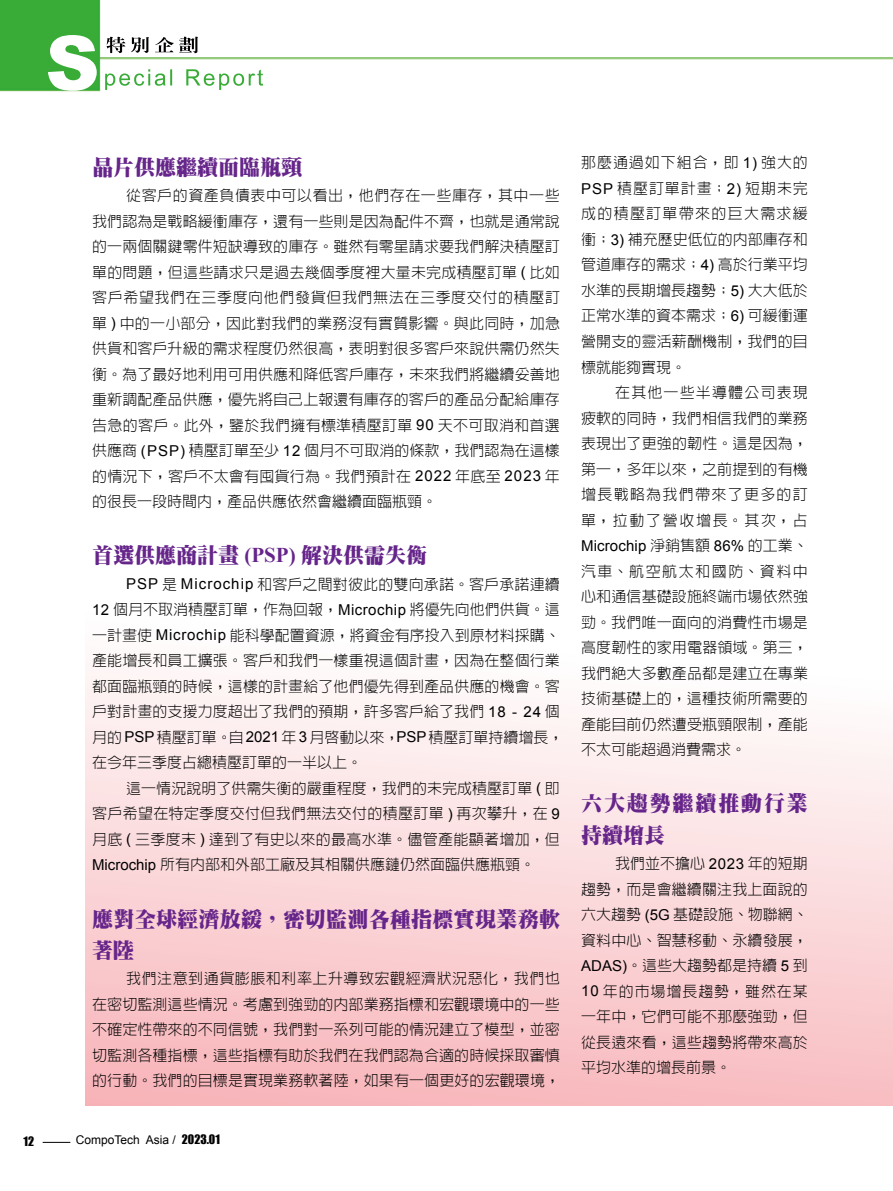
<style>
.page{position:relative;width:893px;height:1191px;background:#fff}
.page>*{position:absolute;margin:0;border:0;box-sizing:border-box;transform-origin:0 0}
.t1{font:900 21px/31.5px "Inn Ming";letter-spacing:.015em;color:#66258a}
.t2{font:900 21px/31.5px "Inn Ming";letter-spacing:.09em;color:#66258a}
.t3{font:300 15px/25.5px "Lin Gothic";letter-spacing:.005em;color:#000;text-align:justify}
.t4{font:15px "Arial";letter-spacing:.01em;color:#000}
.t5{font:12px "Arial";color:#000}
.t6{font:12px "Impact";color:#000}
.s1{font-family:"Arial";font-weight:400}
.s2{font-family:"Times New Roman";font-weight:700}
.s3{font-family:"Impact"}
.s4{font-family:"Lin Gothic";font-weight:300}
</style>
<div class="page">
<img style="left:0;top:0;width:893px;height:92px">
<img style="left:148px;top:69px;width:115px;height:21px">
<img style="left:107px;top:37px;width:91px;height:16px">
<img style="left:48px;top:35px;width:49px;height:56px">
<svg style="left:43px;top:1142px;width:27px;height:1px"></svg>
<svg style="left:85px;top:676px;width:808px;height:430px"></svg>
<h1 class="t1" style="left:92px;top:151px;width:211px">晶片供應繼續面臨瓶頸</h1>
<p class="t3" style="left:92px;top:183px;width:469px;text-indent:34px">從客戶的資產負債表中可以看出，他們存在一些庫存，其中一些我們認為是戰略緩衝庫存，還有一些則是因為配件不齊，也就是通常說的一兩個關鍵零件短缺導致的庫存。雖然有零星請求要我們解決積壓訂單的問題，但這些請求只是過去幾個季度裡大量未完成積壓訂單 <span class="s1">(</span> 比如客戶希望我們在三季度向他們發貨但我們無法在三季度交付的積壓訂單 <span class="s1">)</span> 中的一小部分，因此對我們的業務沒有實質影響。與此同時，加急供貨和客戶升級的需求程度仍然很高，表明對很多客戶來說供需仍然失衡。為了最好地利用可用供應和降低客戶庫存，未來我們將繼續妥善地重新調配產品供應，優先將自己上報還有庫存的客戶的產品分配給庫存告急的客戶。此外，鑒於我們擁有標準積壓訂單 <span class="s1">90</span> 天不可取消和首選供應商 <span class="s1">(PSP)</span> 積壓訂單至少 <span class="s1">12</span> 個月不可取消的條款，我們認為在這樣的情況下，客戶不太會有囤貨行為。我們預計在 <span class="s1">2022</span> 年底至 <span class="s1">2023</span> 年的很長一段時間內，產品供應依然會繼續面臨瓶頸。</p>
<h1 class="t1" style="left:92px;top:539px;width:336px">首選供應商計畫 <span class="s2">(PSP)</span> 解決供需失衡</h1>
<p class="t3" style="left:92px;top:571px;width:473px;text-align:left;text-indent:34px"><span class="s1">PSP</span> 是 <span class="s1">Microchip</span> 和客戶之間對彼此的雙向承諾。客戶承諾連續<span class="s1">12</span> 個月不取消積壓訂單，作為回報，<span class="s1">Microchip</span> 將優先向他們供貨。這一計畫使 <span class="s1">Microchip</span> 能科學配置資源，將資金有序投入到原材料採購、產能增長和員工擴張。客戶和我們一樣重視這個計畫，因為在整個行業都面臨瓶頸的時候，這樣的計畫給了他們優先得到產品供應的機會。客戶對計畫的支援力度超出了我們的預期，許多客戶給了我們 <span class="s1">18 - 24</span> 個月的<span class="s1">PSP</span>積壓訂單。自<span class="s1">2021</span>年<span class="s1">3</span>月啟動以來，<span class="s1">PSP</span>積壓訂單持續增長，在今年三季度占總積壓訂單的一半以上。</p>
<p class="t3" style="left:92px;top:775px;width:469px;text-indent:34px">這一情況說明了供需失衡的嚴重程度，我們的未完成積壓訂單 <span class="s1">(</span> 即客戶希望在特定季度交付但我們無法交付的積壓訂單 <span class="s1">)</span> 再次攀升，在 <span class="s1">9</span>月底 <span class="s1">(</span> 三季度末 <span class="s1">)</span> 達到了有史以來的最高水準。儘管產能顯著增加，但<span class="s1">Microchip</span> 所有內部和外部工廠及其相關供應鏈仍然面臨供應瓶頸。</p>
<h1 class="t1" style="left:92px;top:902px;width:469px">應對全球經濟放緩，密切監測各種指標實現業務軟著陸</h1>
<p class="t3" style="left:92px;top:966px;width:469px;text-indent:34px">我們注意到通貨膨脹和利率上升導致宏觀經濟狀況惡化，我們也在密切監測這些情況。考慮到強勁的內部業務指標和宏觀環境中的一些不確定性帶來的不同信號，我們對一系列可能的情況建立了模型，並密切監測各種指標，這些指標有助於我們在我們認為合適的時候採取審慎的行動。我們的目標是實現業務軟著陸，如果有一個更好的宏觀環境，</p>
<p class="t6" style="left:24px;top:1132px;width:12px">12</p>
<p class="t5" style="left:76px;top:1131px;width:146px">CompoTech Asia / <span class="s3">2023.01</span></p>
<p class="t3" style="left:581px;top:150px;width:228px">那麼通過如下組合，即 <span class="s1">1)</span> 強大的<span class="s1">PSP</span> 積壓訂單計畫；<span class="s1">2)</span> 短期未完成的積壓訂單帶來的巨大需求緩衝；<span class="s1">3)</span> 補充歷史低位的內部庫存和管道庫存的需求；<span class="s1">4)</span> 高於行業平均水準的長期增長趨勢；<span class="s1">5)</span> 大大低於正常水準的資本需求；<span class="s1">6)</span> 可緩衝運營開支的靈活薪酬機制，我們的目標就能夠實現。</p>
<p class="t3" style="left:581px;top:379px;width:228px;text-indent:34px">在其他一些半導體公司表現疲軟的同時，我們相信我們的業務表現出了更強的韌性。這是因為，第一，多年以來，之前提到的有機增長戰略為我們帶來了更多的訂單，拉動了營收增長。其次，占</p>
<p class="t4" style="left:581px;top:535px;width:228px">Microchip <span class="s4">淨銷售額</span> 86% <span class="s4">的工業、</span></p>
<p class="t3" style="left:581px;top:558px;width:228px">汽車、航空航太和國防、資料中心和通信基礎設施終端市場依然強勁。我們唯一面向的消費性市場是高度韌性的家用電器領域。第三，我們絕大多數產品都是建立在專業技術基礎上的，這種技術所需要的產能目前仍然遭受瓶頸限制，產能不太可能超過消費需求。</p>
<h1 class="t2" style="left:581px;top:787px;width:228px">六大趨勢繼續推動行業持續增長</h1>
<p class="t3" style="left:581px;top:850px;width:228px;text-indent:34px">我們並不擔心 <span class="s1">2023</span> 年的短期趨勢，而是會繼續關注我上面說的六大趨勢 <span class="s1">(5G</span> 基礎設施、物聯網、資料中心、智慧移動、永續發展，<span class="s1">ADAS)</span>。這些大趨勢都是持續 <span class="s1">5</span> 到<span class="s1">10</span> 年的市場增長趨勢，雖然在某一年中，它們可能不那麼強勁，但從長遠來看，這些趨勢將帶來高於平均水準的增長前景。</p>
</div>
